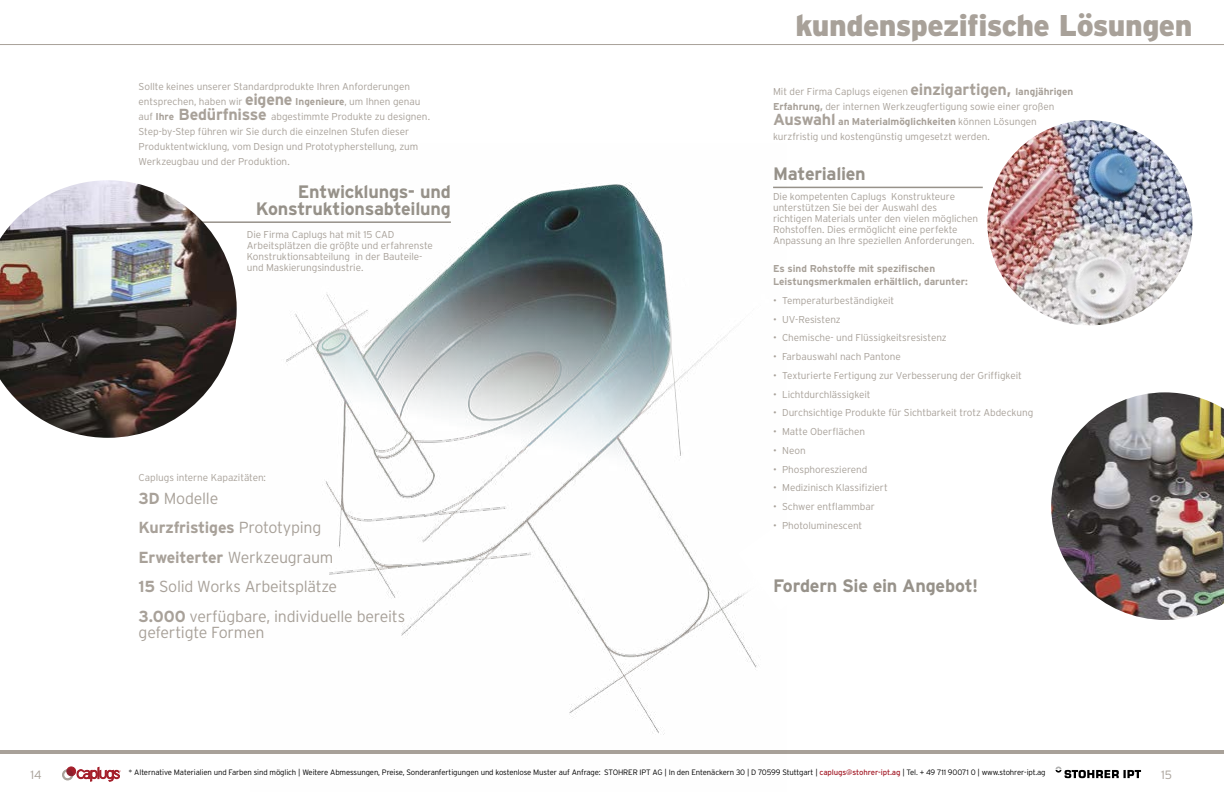
<style>
.page{position:relative;width:1224px;height:792px;background:#fff}
.page>*{position:absolute;margin:0;border:0;box-sizing:border-box;transform-origin:0 0}
.t1{font:900 30px "Interstate";letter-spacing:-.02em;color:#a8a199}
.t2{font:700 18px/16.5px "Interstate";letter-spacing:-.015em;color:#97928a;text-align:right}
.t3{font:300 16px/29.5px "Interstate";letter-spacing:-.015em;color:#a8a199}
.t4{font:300 12px "Interstate";color:#a8a199}
.t5{font:300 10px/15px "Interstate";letter-spacing:-.005em;color:#a8a199}
.t6{font:700 10px/12.8px "Interstate";letter-spacing:-.005em;color:#a8a199}
.t7{font:300 7.8px "Interstate";letter-spacing:-.015em;color:#000}
.s1{font-weight:700;font-size:16px}
.s2{font-weight:700}
.s3{font-weight:400;color:#a41e2a}
</style>
<div class="page">
<svg style="left:62px;top:767px;width:59px;height:14px"></svg>
<svg style="left:1055px;top:767px;width:86px;height:11px"></svg>
<hr style="left:0;top:44px;width:1224px;height:1px;background:#a8a199">
<hr style="left:0;top:750px;width:1224px;height:4px;background:#a8a199">
<hr style="left:773px;top:187px;width:210px;height:1px;background:#97928a">
<img style="left:987px;top:120px;width:205px;height:205px;border-radius:103px">
<hr style="left:164px;top:221px;width:287px;height:2px;background:#97928a">
<img style="left:0;top:180px;width:237px;height:258px">
<img style="left:250px;top:182px;width:537px;height:553px">
<svg style="left:711px;top:522px;width:76px;height:108px"></svg>
<img style="left:1051px;top:392px;width:173px;height:228px">
<p class="t5" style="left:139px;top:79px;width:293px">Sollte keines unserer Standardprodukte Ihren Anforderungen entsprechen, haben wir <span class="s1">eigene</span> <span class="s2">Ingenieure</span>, um Ihnen genau auf <span class="s2">Ihre</span> <span class="s1">Bedürfnisse</span> abgestimmte Produkte zu designen.<br>Step-by-Step führen wir Sie durch die einzelnen Stufen dieser Produktentwicklung, vom Design und Prototypherstellung, zum Werkzeugbau und der Produktion.</p>
<h2 class="t2" style="left:256px;top:183px;width:197px">Entwicklungs- und<br>Konstruktionsabteilung</h2>
<p class="t5" style="left:247px;top:229px;width:188px;line-height:11px">Die Firma Caplugs hat mit 15 CAD Arbeitsplätzen die größte und erfahrenste Konstruktionsabteilung in der Bauteile&shy;und Maskierungsindustrie.</p>
<p class="t5" style="left:139px;top:470px;width:129px">Caplugs interne Kapazitäten:</p>
<h3 class="t3" style="left:139px;top:483px;width:268px"><span class="s2">3D</span> Modelle<br><span class="s2">Kurzfristiges</span> Prototyping<br><span class="s2">Erweiterter</span> Werkzeugraum<br><span class="s2">15</span> Solid Works Arbeitsplätze<br><span class="s2">3.000</span> verfügbare, individuelle bereits</h3>
<h3 class="t3" style="left:139px;top:617px;width:128px">gefertigte Formen</h3>
<h1 class="t1" style="left:795px;top:8px;width:399px">kundenspezifische Lösungen</h1>
<p class="t5" style="left:773px;top:84px;width:302px">Mit der Firma Caplugs eigenen <span class="s1">einzigartigen,</span> <span class="s2">langjährigen Erfahrung,</span> der internen Werkzeugfertigung sowie einer großen <span class="s1">Auswahl</span> <span class="s2">an Materialmöglichkeiten</span> können Lösungen kurzfristig und kostengünstig umgesetzt werden.</p>
<h2 class="t2" style="left:773px;top:165px;width:94px">Materialien</h2>
<p class="t5" style="left:773px;top:191px;width:207px;line-height:11px">Die kompetenten Caplugs Konstrukteure unterstützen Sie bei der Auswahl des richtigen Materials unter den vielen möglichen Rohstoffen. Dies ermöglicht eine perfekte Anpassung an Ihre speziellen Anforderungen.</p>
<p class="t6" style="left:773px;top:262px;width:196px">Es sind Rohstoffe mit spezifischen<br>Leistungsmerkmalen erhältlich, darunter:</p>
<p class="t5" style="left:773px;top:293px;width:123px">• Temperaturbeständigkeit</p>
<p class="t5" style="left:773px;top:311px;width:69px">• UV-Resistenz</p>
<p class="t5" style="left:773px;top:330px;width:175px">• Chemische- und Flüssigkeitsresistenz</p>
<p class="t5" style="left:773px;top:349px;width:129px">• Farbauswahl nach Pantone</p>
<p class="t5" style="left:773px;top:368px;width:250px">• Texturierte Fertigung zur Verbesserung der Griffigkeit</p>
<p class="t5" style="left:773px;top:386px;width:99px">• Lichtdurchlässigkeit</p>
<p class="t5" style="left:773px;top:405px;width:262px">• Durchsichtige Produkte für Sichtbarkeit trotz Abdeckung</p>
<p class="t5" style="left:773px;top:424px;width:94px">• Matte Oberflächen</p>
<p class="t5" style="left:773px;top:443px;width:34px">• Neon</p>
<p class="t5" style="left:773px;top:461px;width:96px">• Phosphoreszierend</p>
<p class="t5" style="left:773px;top:480px;width:116px">• Medizinisch Klassifiziert</p>
<p class="t5" style="left:773px;top:499px;width:103px">• Schwer entflammbar</p>
<p class="t5" style="left:773px;top:518px;width:91px">• Photoluminescent</p>
<h2 class="t2" style="left:773px;top:577px;width:207px">Fordern Sie ein Angebot!</h2>
<p class="t4" style="left:31px;top:768px;width:13px">14</p>
<p class="t7" style="left:129px;top:768px;width:919px">* Alternative Materialien und Farben sind möglich | Weitere Abmessungen, Preise, Sonderanfertigungen und kostenlose Muster auf Anfrage: STOHRER IPT AG | In den Entenäckern 30 | D 70599 Stuttgart | <span class="s3">caplugs@stohrer-ipt.ag</span> | Tel. + 49 711 90071 0 | www.stohrer-ipt.ag</p>
<p class="t4" style="left:1161px;top:768px;width:13px">15</p>
</div>
